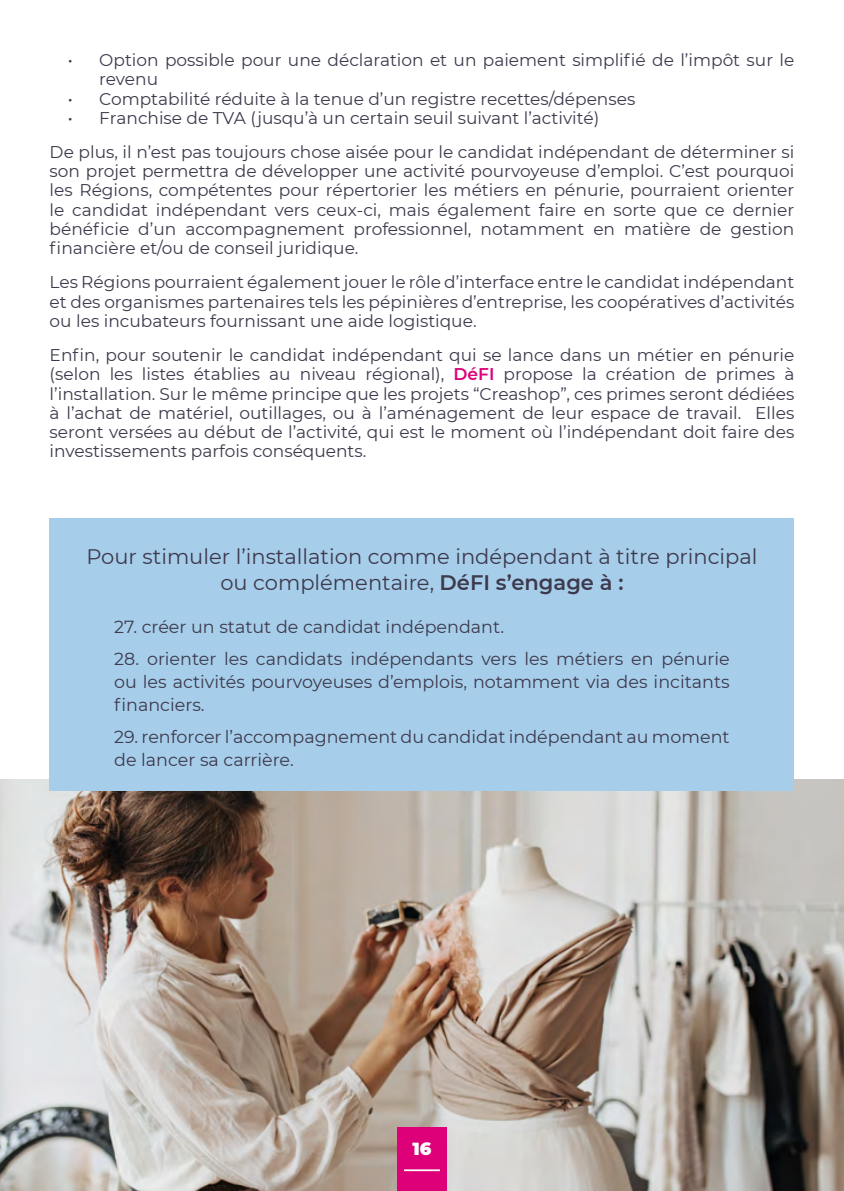
<style>
.page{position:relative;width:844px;height:1191px;background:#fff}
.page>*{position:absolute;margin:0;border:0;box-sizing:border-box;transform-origin:0 0}
.t1{font:21px/26.2px "Montserrat";color:#3e394c;text-align:center}
.t2{font:17.5px/22.8px "Montserrat";color:#3e394c;text-align:justify}
.t3{font:900 17.5px "Montserrat";color:#fff}
.t4{font:16.97px/19.2px "Montserrat";color:#3e394c;text-align:justify}
.s1{font-weight:600;color:#dd0079}
.s2{font-weight:600}
</style>
<div class="page">
<img style="left:0;top:779px;width:843px;height:412px">
<hr style="left:843px;top:0;width:1px;height:288px;background:#c6c6c6">
<div style="left:50px;top:518px;width:744px;height:273px;background:#a6ceea"></div>
<div style="left:397px;top:1127px;width:49px;height:64px;background:#dd0079"></div>
<hr style="left:404px;top:1169px;width:36px;height:2px;background:#fff">
<p class="t4" style="left:99px;top:50px;width:696px;text-indent:-32px">• Option possible pour une déclaration et un paiement simplifié de l’impôt sur le revenu</p>
<p class="t4" style="left:68px;top:88px;width:569px">• Comptabilité réduite à la tenue d’un registre recettes/dépenses</p>
<p class="t4" style="left:50px;top:100px;width:746px;line-height:34.1px;text-indent:18px">• Franchise de TVA (jusqu’à un certain seuil suivant l’activité)<br>De plus, il n’est pas toujours chose aisée pour le candidat indépendant de déterminer si</p>
<p class="t4" style="left:50px;top:161px;width:746px">son projet permettra de développer une activité pourvoyeuse d’emploi. C’est pourquoi les Régions, compétentes pour répertorier les métiers en pénurie, pourraient orienter le candidat indépendant vers ceux-ci, mais également faire en sorte que ce dernier bénéficie d’un accompagnement professionnel, notamment en matière de gestion financière et/ou de conseil juridique.</p>
<p class="t4" style="left:50px;top:272px;width:746px">Les Régions pourraient également jouer le rôle d’interface entre le candidat indépendant et des organismes partenaires tels les pépinières d’entreprise, les coopératives d’activités ou les incubateurs fournissant une aide logistique.</p>
<p class="t4" style="left:50px;top:345px;width:746px">Enfin, pour soutenir le candidat indépendant qui se lance dans un métier en pénurie (selon les listes établies au niveau régional), <span class="s1">DéFI</span> propose la création de primes à l’installation. Sur le même principe que les projets “Creashop”, ces primes seront dédiées à l’achat de matériel, outillages, ou à l’aménagement de leur espace de travail. Elles seront versées au début de l’activité, qui est le moment où l’indépendant doit faire des investissements parfois conséquents.</p>
<p class="t1" style="left:86px;top:542px;width:672px">Pour stimuler l’installation comme indépendant à titre principal ou complémentaire, <span class="s2">DéFI s’engage à :</span></p>
<p class="t2" style="left:114px;top:614px;width:391px">27. créer un statut de candidat indépendant.</p>
<p class="t2" style="left:114px;top:647px;width:617px">28. orienter les candidats indépendants vers les métiers en pénurie ou les activités pourvoyeuses d’emplois, notamment via des incitants financiers.</p>
<p class="t2" style="left:114px;top:725px;width:617px">29. renforcer l’accompagnement du candidat indépendant au moment de lancer sa carrière.</p>
<p class="t3" style="left:412px;top:1135px;width:20px">16</p>
</div>
